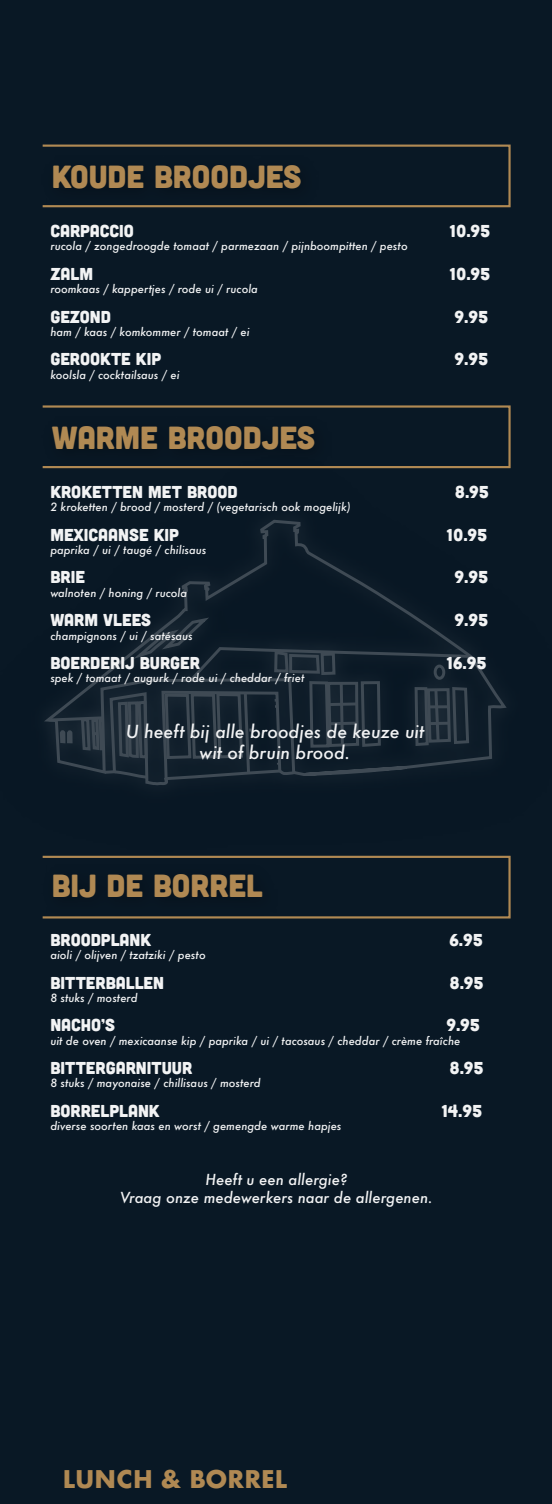
<style>
.page{position:relative;width:552px;height:1504px;background:#fff}
.page>*{position:absolute;margin:0;border:0;box-sizing:border-box;transform-origin:0 0}
.t1{font:32.02px "Cubano";color:#b08953}
.t2{font:700 23.8px "Futura";color:#b08953}
.t3{font:italic 500 17.5px/21px "Futura";color:#f2f3f4;text-align:center}
.t4{font:17.15px "Cubano";color:#f2f3f4}
.t5{font:italic 500 14.7px/17.7px "Futura";color:#f2f3f4;text-align:center}
.t6{font:italic 500 11.03px "Futura";color:#f2f3f4}
</style>
<div class="page">
<div style="left:0;top:0;width:551px;height:1504px;background:#091825"></div>
<svg style="left:44px;top:657px;width:463px;height:104px"></svg>
<svg style="left:46px;top:468px;width:427px;height:318px"></svg>
<img style="left:42px;top:855px;width:245px;height:64px">
<div style="left:41px;top:856px;width:469px;height:62px;border:2px solid #b08953"></div>
<img style="left:42px;top:144px;width:284px;height:64px">
<div style="left:41px;top:145px;width:469px;height:62px;border:2px solid #b08953"></div>
<img style="left:42px;top:468px;width:297px;height:12px">
<div style="left:41px;top:405px;width:469px;height:63px;border:2px solid #b08953"></div>
<h1 class="t1" style="left:52px;top:156px;width:251px">KOUDE BROODJES</h1>
<h3 class="t4" style="left:50px;top:220px;width:85px">CARPACCIO</h3>
<h3 class="t4" style="left:449px;top:220px;width:42px">10.95</h3>
<p class="t6" style="left:50px;top:239px;width:358px">rucola / zongedroogde tomaat / parmezaan / pijnboompitten / pesto</p>
<h3 class="t4" style="left:50px;top:263px;width:44px">ZALM</h3>
<h3 class="t4" style="left:449px;top:263px;width:42px">10.95</h3>
<p class="t6" style="left:50px;top:281px;width:209px">roomkaas / kappertjes / rode ui / rucola</p>
<h3 class="t4" style="left:50px;top:305px;width:62px">GEZOND</h3>
<h3 class="t4" style="left:454px;top:305px;width:35px">9.95</h3>
<p class="t6" style="left:50px;top:324px;width:200px">ham / kaas / komkommer / tomaat / ei</p>
<h3 class="t4" style="left:50px;top:348px;width:112px">GEROOKTE KIP</h3>
<h3 class="t4" style="left:454px;top:348px;width:35px">9.95</h3>
<p class="t6" style="left:50px;top:367px;width:131px">koolsla / cocktailsaus / ei</p>
<h1 class="t1" style="left:52px;top:417px;width:264px">WARME BROODJES</h1>
<h3 class="t4" style="left:50px;top:481px;width:189px">KROKETTEN MET BROOD</h3>
<h3 class="t4" style="left:454px;top:481px;width:36px">8.95</h3>
<p class="t6" style="left:50px;top:499px;width:301px">2 kroketten / brood / mosterd / (vegetarisch ook mogelijk)</p>
<h3 class="t4" style="left:50px;top:523px;width:130px">MEXICAANSE KIP</h3>
<h3 class="t4" style="left:446px;top:523px;width:42px">10.95</h3>
<p class="t6" style="left:50px;top:542px;width:157px">paprika / ui / taugé / chilisaus</p>
<h3 class="t4" style="left:50px;top:566px;width:36px">BRIE</h3>
<h3 class="t4" style="left:454px;top:566px;width:35px">9.95</h3>
<p class="t6" style="left:50px;top:585px;width:138px">walnoten / honing / rucola</p>
<h3 class="t4" style="left:50px;top:609px;width:102px">WARM VLEES</h3>
<h3 class="t4" style="left:454px;top:609px;width:35px">9.95</h3>
<p class="t6" style="left:50px;top:628px;width:144px">champignons / ui / satésaus</p>
<h3 class="t4" style="left:50px;top:652px;width:151px">BOERDERIJ BURGER</h3>
<h3 class="t4" style="left:446px;top:652px;width:41px">16.95</h3>
<p class="t6" style="left:50px;top:671px;width:255px">spek / tomaat / augurk / rode ui / cheddar / friet</p>
<h3 class="t3" style="left:125px;top:721px;width:300px">U heeft bij alle broodjes de keuze uit wit of bruin brood.</h3>
<h1 class="t1" style="left:52px;top:865px;width:212px">BIJ DE BORREL</h1>
<h3 class="t4" style="left:50px;top:928px;width:102px">BROODPLANK</h3>
<h3 class="t4" style="left:449px;top:928px;width:35px">6.95</h3>
<p class="t6" style="left:50px;top:947px;width:157px">aioli / olijven / tzatziki / pesto</p>
<h3 class="t4" style="left:50px;top:971px;width:115px">BITTERBALLEN</h3>
<h3 class="t4" style="left:449px;top:971px;width:36px">8.95</h3>
<p class="t6" style="left:50px;top:990px;width:89px">8 stuks / mosterd</p>
<h3 class="t4" style="left:50px;top:1014px;width:66px">NACHO’S</h3>
<h3 class="t4" style="left:446px;top:1014px;width:35px">9.95</h3>
<p class="t6" style="left:50px;top:1033px;width:411px">uit de oven / mexicaanse kip / paprika / ui / tacosaus / cheddar / crème fraîche</p>
<h3 class="t4" style="left:50px;top:1057px;width:143px">BITTERGARNITUUR</h3>
<h3 class="t4" style="left:449px;top:1057px;width:36px">8.95</h3>
<p class="t6" style="left:50px;top:1075px;width:212px">8 stuks / mayonaise / chillisaus / mosterd</p>
<h3 class="t4" style="left:50px;top:1100px;width:111px">BORRELPLANK</h3>
<h3 class="t4" style="left:441px;top:1100px;width:42px">14.95</h3>
<p class="t6" style="left:50px;top:1118px;width:292px">diverse soorten kaas en worst / gemengde warme hapjes</p>
<h3 class="t5" style="left:120px;top:1170px;width:314px">Heeft u een allergie?<br>Vraag onze medewerkers naar de allergenen.</h3>
<h2 class="t2" style="left:63px;top:1462px;width:226px">LUNCH &amp; BORREL</h2>
</div>
